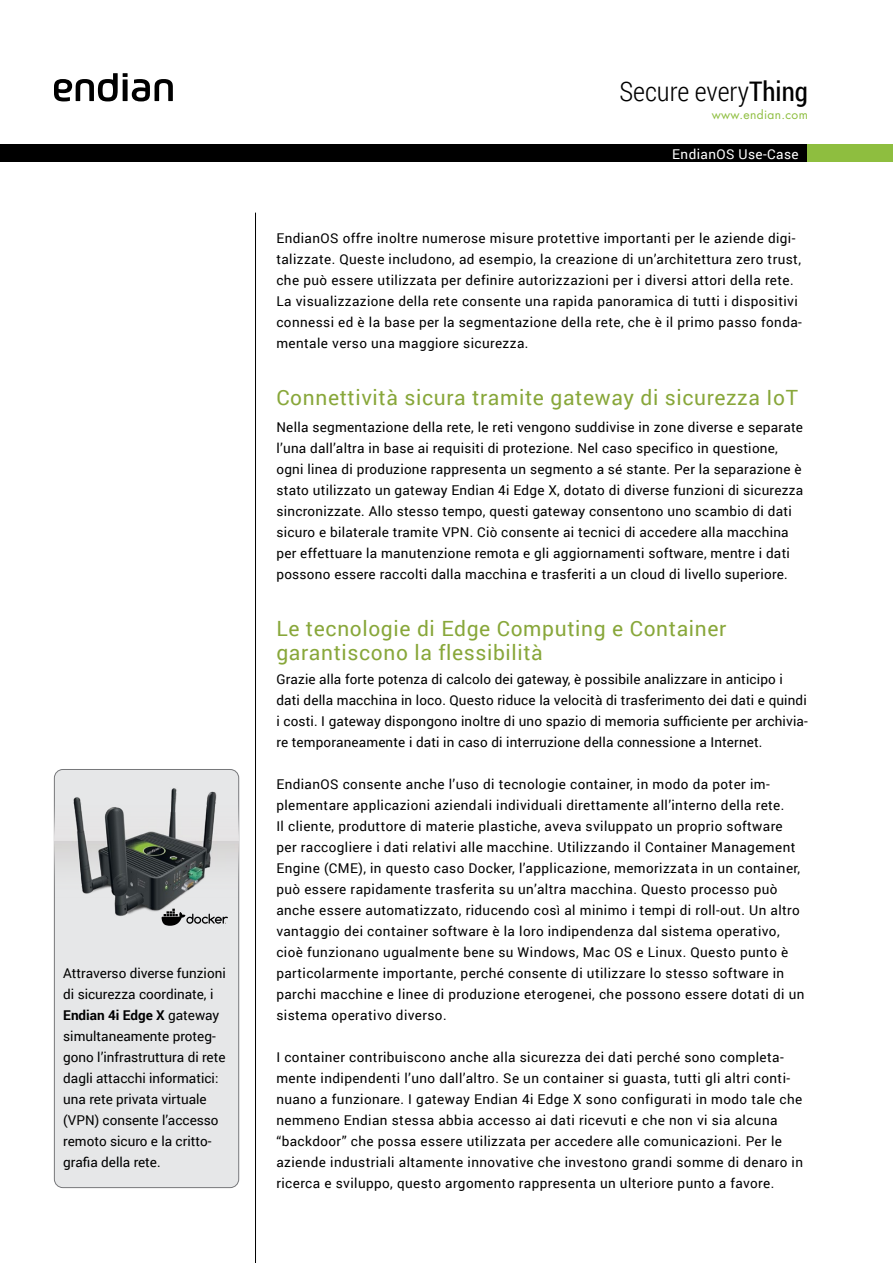
<style>
.page{position:relative;width:893px;height:1263px;background:#fff}
.page>*{position:absolute;margin:0;border:0;box-sizing:border-box;transform-origin:0 0}
.t1{font:300 27px "Roboto Condensed";color:#000}
.t2{font:21px/24px "Roboto";letter-spacing:.03em;color:#88a73a}
.t3{font:13.5px/21px "Roboto";letter-spacing:.03em;color:#000}
.t4{font:13.5px/21px "Roboto";letter-spacing:.01em;color:#000}
.t5{font:13.5px/21px "Roboto";color:#000}
.t6{font:13.5px "Roboto";letter-spacing:.03em;color:#fff}
.t7{font:12px "Futura Std";letter-spacing:.03em;color:#8ebe3f}
.s1{font-weight:700}
.s2{font-weight:400}
</style>
<div class="page">
<div style="left:0;top:144px;width:893px;height:17px;background:#000"></div>
<div style="left:808px;top:144px;width:85px;height:17px;background:#8ebe3f"></div>
<svg style="left:54px;top:73px;width:119px;height:28px"></svg>
<hr style="left:255px;top:213px;width:1px;height:1050px;background:#000">
<div style="left:54px;top:769px;width:185px;height:418px;background:#e6e7e8;border-radius:9px"></div>
<div style="left:54px;top:769px;width:185px;height:419px;border:1px solid #77787b;border-radius:9px"></div>
<img style="left:55px;top:776px;width:183px;height:148px">
<svg style="left:162px;top:909px;width:66px;height:17px"></svg>
<p class="t5" style="left:63px;top:962px;width:164px">Attraverso diverse funzioni di sicurezza coordinate, i<br><span class="s1">Endian 4i Edge X</span> gateway simultaneamente proteg&shy;gono l’infrastruttura di rete dagli attacchi informatici: una rete privata virtuale (VPN) consente l’accesso remoto sicuro e la critto&shy;grafia della rete.</p>
<h1 class="t1" style="left:619px;top:73px;width:190px">Secure every<span class="s2">Thing</span></h1>
<p class="t7" style="left:712px;top:107px;width:98px">www.endian.com</p>
<p class="t6" style="left:672px;top:145px;width:128px">EndianOS Use-Case</p>
<p class="t3" style="left:276px;top:227px;width:527px">EndianOS offre inoltre numerose misure protettive importanti per le aziende digi&shy;talizzate. Queste includono, ad esempio, la creazione di un’architettura zero trust, che può essere utilizzata per definire autorizzazioni per i diversi attori della rete.<br>La visualizzazione della rete consente una rapida panoramica di tutti i dispositivi connessi ed è la base per la segmentazione della rete, che è il primo passo fonda&shy;mentale verso una maggiore sicurezza.</p>
<h2 class="t2" style="left:276px;top:385px;width:523px">Connettività sicura tramite gateway di sicurezza IoT</h2>
<p class="t3" style="left:276px;top:416px;width:528px">Nella segmentazione della rete, le reti vengono suddivise in zone diverse e separate l’una dall’altra in base ai requisiti di protezione. Nel caso specifico in questione, ogni linea di produzione rappresenta un segmento a sé stante. Per la separazione è stato utilizzato un gateway Endian 4i Edge X, dotato di diverse funzioni di sicurezza sincronizzate. Allo stesso tempo, questi gateway consentono uno scambio di dati sicuro e bilaterale tramite VPN. Ciò consente ai tecnici di accedere alla macchina per effettuare la manutenzione remota e gli aggiornamenti software, mentre i dati possono essere raccolti dalla macchina e trasferiti a un cloud di livello superiore.</p>
<h2 class="t2" style="left:276px;top:616px;width:451px">Le tecnologie di Edge Computing e Container garantiscono la flessibilità</h2>
<p class="t4" style="left:276px;top:668px;width:533px">Grazie alla forte potenza di calcolo dei gateway, è possibile analizzare in anticipo i dati della macchina in loco. Questo riduce la velocità di trasferimento dei dati e quindi i costi. I gateway dispongono inoltre di uno spazio di memoria sufficiente per archivia&shy;re temporaneamente i dati in caso di interruzione della connessione a Internet.</p>
<p class="t3" style="left:276px;top:773px;width:529px">EndianOS consente anche l’uso di tecnologie container, in modo da poter im&shy;plementare applicazioni aziendali individuali direttamente all’interno della rete.<br>Il cliente, produttore di materie plastiche, aveva sviluppato un proprio software per raccogliere i dati relativi alle macchine. Utilizzando il Container Management Engine (CME), in questo caso Docker, l’applicazione, memorizzata in un container, può essere rapidamente trasferita su un’altra macchina. Questo processo può anche essere automatizzato, riducendo così al minimo i tempi di roll-out. Un altro vantaggio dei container software è la loro indipendenza dal sistema operativo, cioè funzionano ugualmente bene su Windows, Mac OS e Linux. Questo punto è particolarmente importante, perché consente di utilizzare lo stesso software in parchi macchine e linee di produzione eterogenei, che possono essere dotati di un sistema operativo diverso.</p>
<p class="t3" style="left:276px;top:1046px;width:528px">I container contribuiscono anche alla sicurezza dei dati perché sono completa&shy;mente indipendenti l’uno dall’altro. Se un container si guasta, tutti gli altri conti&shy;nuano a funzionare. I gateway Endian 4i Edge X sono configurati in modo tale che nemmeno Endian stessa abbia accesso ai dati ricevuti e che non vi sia alcuna “backdoor” che possa essere utilizzata per accedere alle comunicazioni. Per le aziende industriali altamente innovative che investono grandi somme di denaro in ricerca e sviluppo, questo argomento rappresenta un ulteriore punto a favore.</p>
</div>
